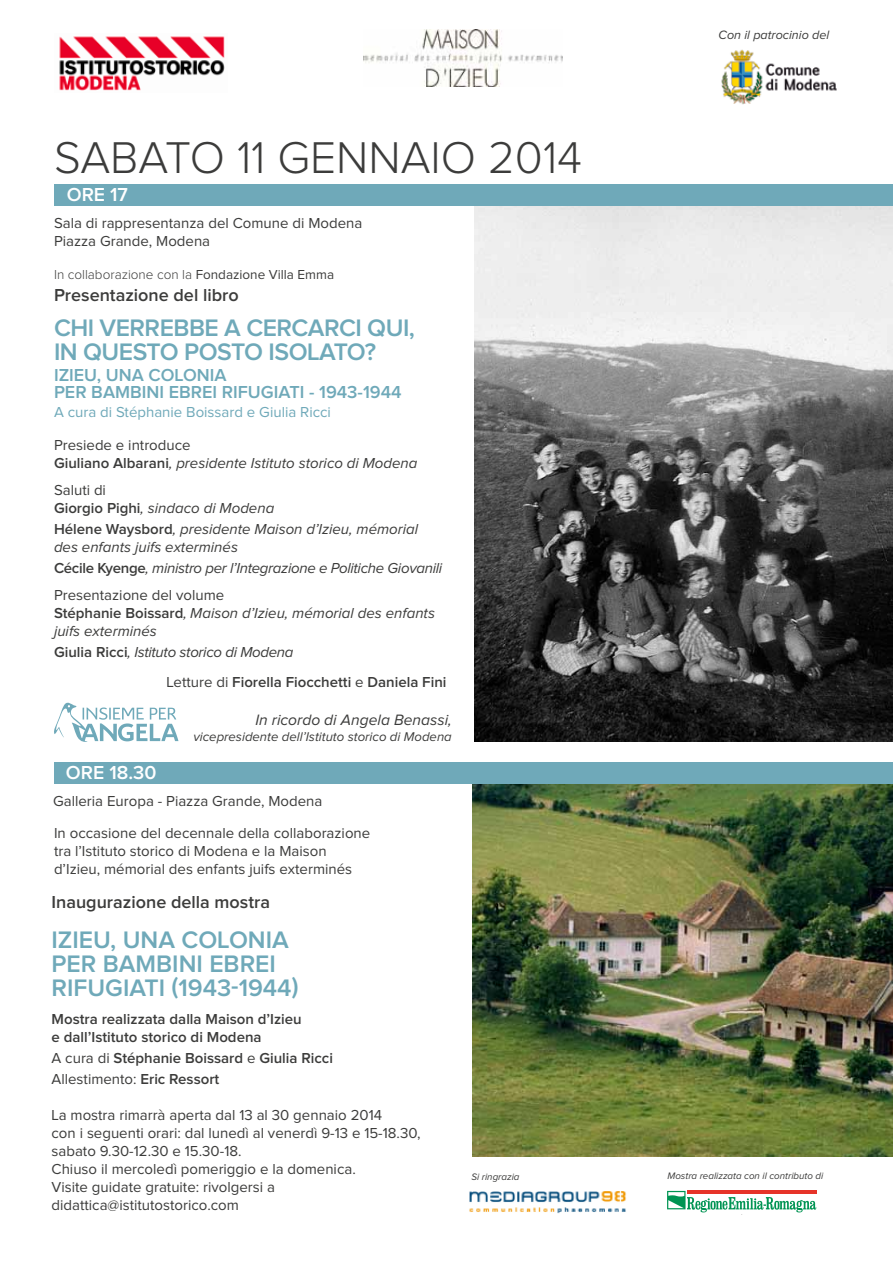
<style>
.page{position:relative;width:893px;height:1263px;background:#fff}
.page>*{position:absolute;margin:0;border:0;box-sizing:border-box;transform-origin:0 0}
.t1{font:300 46.2px "Proxima Nova";color:#3c3c3b}
.t2{font:600 24.75px/23.9px "Proxima Nova";color:#6fa9b9}
.t3{font:600 24.75px/23.9px "Proxima Nova";letter-spacing:-.02em;color:#6fa9b9}
.t4{font:600 19.5px "Proxima Nova";color:#fff}
.t5{font:600 18px/17.4px "Proxima Nova";color:#6fa9b9}
.t6{font:600 18px "Proxima Nova";color:#3c3c3b}
.t7{font:italic 15.6px "Proxima Nova";color:#3c3c3b}
.t8{font:15px/18px "Proxima Nova";color:#3c3c3b}
.t9{font:italic 15px/18px "Proxima Nova";color:#3c3c3b}
.t10{font:600 15px/30px "Proxima Nova";color:#3c3c3b}
.t11{font:italic 15px/27px "Proxima Nova";letter-spacing:-.02em;color:#3c3c3b}
.t12{font:15px "Proxima Nova";color:#6fa9b9}
.t13{font:300 13.5px "Proxima Nova";color:#3c3c3b}
.t14{font:italic 13.2px "Proxima Nova";color:#3c3c3b}
.t15{font:italic 12.6px "Proxima Nova";color:#3c3c3b}
.t16{font:italic 9.75px "Proxima Nova";color:#3c3c3b}
.s1{font-weight:400}
.s2{font-style:normal}
.s3{font-weight:600;font-style:normal}
.s4{font-weight:400;font-style:italic}
</style>
<div class="page">
<img style="left:474px;top:205px;width:419px;height:536px">
<img style="left:472px;top:783px;width:421px;height:373px">
<div style="left:54px;top:762px;width:839px;height:21px;background:#6fa9b9"></div>
<div style="left:54px;top:184px;width:839px;height:21px;background:#6fa9b9"></div>
<img style="left:59px;top:36px;width:166px;height:55px">
<img style="left:364px;top:29px;width:198px;height:58px">
<img style="left:721px;top:49px;width:116px;height:56px">
<svg style="left:54px;top:702px;width:124px;height:40px"></svg>
<svg style="left:667px;top:1190px;width:149px;height:25px"></svg>
<img style="left:469px;top:1191px;width:157px;height:22px">
<h1 class="t1" style="left:54px;top:136px;width:530px">Sabato 11 gennaio 2014</h1>
<h3 class="t4" style="left:67px;top:186px;width:63px">ore 17</h3>
<p class="t8" style="left:54px;top:215px;width:310px">Sala di rappresentanza del Comune di Modena<br>Piazza Grande, Modena</p>
<p class="t13" style="left:54px;top:269px;width:282px">I n collaborazione con la <span class="s1">Fondazione Villa Emma</span></p>
<p class="t6" style="left:54px;top:287px;width:186px">Presentazione del libro</p>
<h2 class="t3" style="left:54px;top:317px;width:363px">Chi verrebbe a cercarci qui, in questo posto iso lato?</h2>
<p class="t5" style="left:54px;top:367px;width:349px">Izieu, una colonia<br>per bambini ebrei rifugiati - 1943-1944</p>
<p class="t12" style="left:54px;top:405px;width:278px">A cura di Stéphanie Boissard e Giulia Ricci</p>
<p class="t9" style="left:54px;top:436px;width:365px"><span class="s2">Presiede e introduce<br></span><span class="s3">Giuliano Albarani</span>, presidente Istituto storico di Modena</p>
<p class="t9" style="left:54px;top:481px;width:222px"><span class="s2">Saluti di<br></span><span class="s3">Giorgio Pighi</span>, sindaco di Modena</p>
<p class="t9" style="left:54px;top:520px;width:366px"><span class="s3">Hélene Waysbord</span>, presidente Maison d’Izieu, mémorial des enfants juifs exterminés</p>
<p class="t11" style="left:54px;top:555px;width:390px"><span class="s3">Cécile Kyenge</span>, ministro per l’Integrazione e Politiche Giovanili<br><span class="s2">Presentazione del volume</span></p>
<p class="t9" style="left:54px;top:604px;width:382px"><span class="s3">Stéphanie Boissard</span>, Maison d’Izieu, mémorial des enfants juifs exterminés</p>
<p class="t10" style="left:166px;top:637px;width:281px;text-indent:-112px">Giulia Ricci<span class="s4">, Istituto storico di Modena<br></span><span class="s1">Letture di</span> Fiorella Fiocchetti <span class="s1">e</span> Daniela Fini</p>
<p class="t7" style="left:255px;top:713px;width:198px">In ricordo di Angela Benassi,</p>
<p class="t14" style="left:193px;top:730px;width:260px">vicepresidente dell’Istituto storico di Modena</p>
<h3 class="t4" style="left:66px;top:763px;width:92px">Ore 18.30</h3>
<p class="t8" style="left:53px;top:792px;width:271px">Galleria Europa - Piazza Grande, Modena</p>
<p class="t8" style="left:54px;top:824px;width:318px">In occasione del decennale della collaborazione tra l’Istituto storico di Modena e la Maison d’Izieu, mémorial des enfants juifs exterminés</p>
<p class="t6" style="left:52px;top:894px;width:220px">Inaugurazione della mostra</p>
<h2 class="t2" style="left:52px;top:929px;width:248px">Izieu, una colonia per bambini ebrei rifugiati (1943-1944)</h2>
<p class="t15" style="left:719px;top:29px;width:112px">Con il patrocinio del</p>
<p class="t10" style="left:52px;top:1010px;width:252px;line-height:18px">Mostra realizzata dalla Maison d’Izieu e dall’Istituto storico di Modena</p>
<p class="t10" style="left:52px;top:1048px;width:283px;line-height:21px"><span class="s1">A cura di</span> Stéphanie Boissard <span class="s1">e</span> Giulia Ricci<br><span class="s1">Allestimento:</span> Eric Ressort</p>
<p class="t8" style="left:52px;top:1106px;width:371px">La mostra rimarrà aperta dal 13 al 30 gennaio 2014<br>con i seguenti orari: dal lunedì al venerdì 9-13 e 15-18.30, sabato 9.30-12.30 e 15.30-18.<br>Chiuso il mercoledì pomeriggio e la domenica.<br>Visite guidate gratuite: rivolgersi a didattica@istitutostorico.com</p>
<p class="t16" style="left:471px;top:1172px;width:50px">Si ringrazia</p>
<p class="t16" style="left:667px;top:1171px;width:157px">Mostra realizzata con il contributo di</p>
</div>
